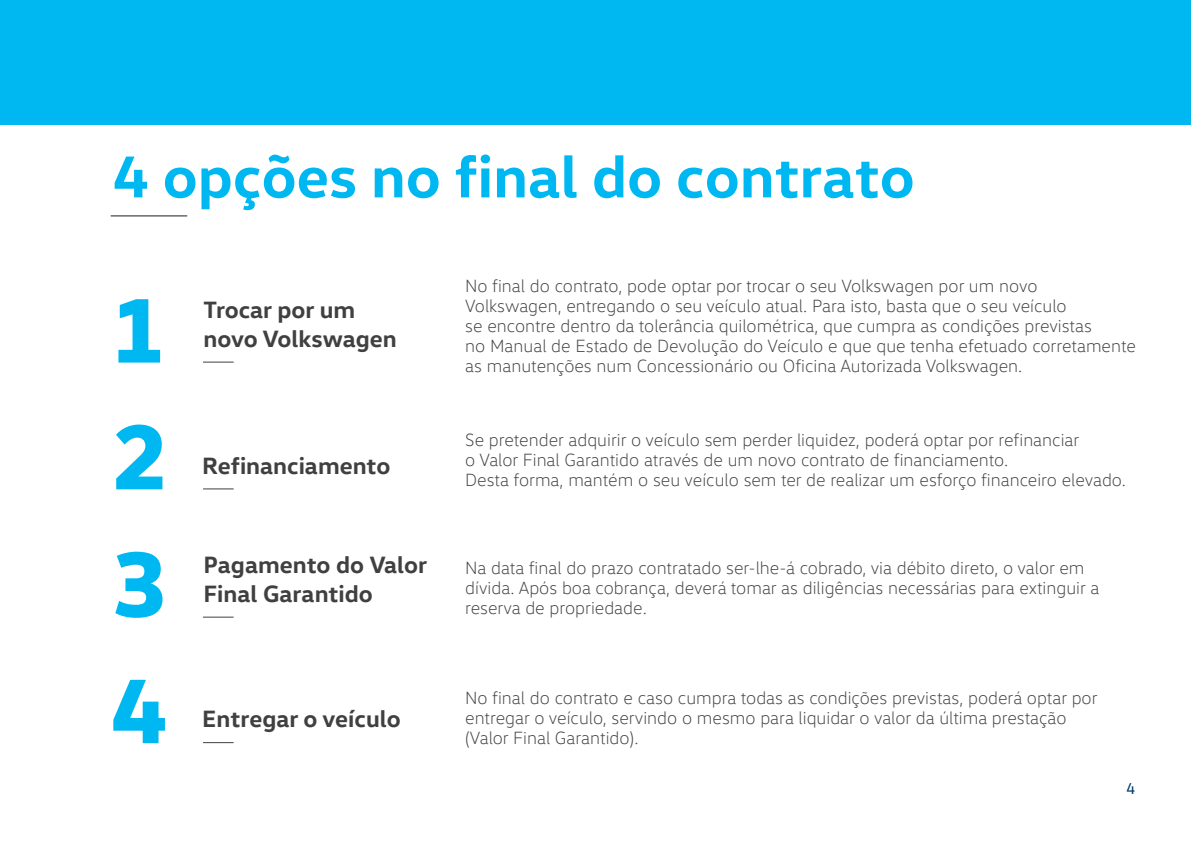
<style>
.page{position:relative;width:1191px;height:851px;background:#fff}
.page>*{position:absolute;margin:0;border:0;box-sizing:border-box;transform-origin:0 0}
.t1{font:800 93.2px "VW Head";color:#00b8f1}
.t2{font:700 60px "VW Head";color:#00b8f1}
.t3{font:700 24px/28.8px "VW Head";color:#404041}
.t4{font:300 18px/20px "VW Head";color:#404041}
.t5{font:16px "VW Text";color:#003865}
</style>
<div class="page">
<hr style="left:203px;top:361px;width:31px;height:1px;background:#404041">
<hr style="left:203px;top:616px;width:31px;height:1px;background:#404041">
<hr style="left:203px;top:488px;width:31px;height:1px;background:#404041">
<hr style="left:203px;top:742px;width:31px;height:1px;background:#404041">
<hr style="left:111px;top:215px;width:76px;height:1px;background:#1d1d1b">
<div style="left:0;top:0;width:1191px;height:125px;background:#00b8f1"></div>
<h2 class="t2" style="left:113px;top:137px;width:803px">4 opções no final do contrato</h2>
<h1 class="t1" style="left:111px;top:267px;width:56px">1</h1>
<h1 class="t1" style="left:112px;top:394px;width:56px">2</h1>
<h1 class="t1" style="left:112px;top:521px;width:56px">3</h1>
<h1 class="t1" style="left:112px;top:648px;width:56px">4</h1>
<h3 class="t3" style="left:204px;top:294px;width:195px">Trocar por um novo Volkswagen</h3>
<h3 class="t3" style="left:202px;top:450px;width:190px">Refinanciamento</h3>
<h3 class="t3" style="left:204px;top:549px;width:225px">Pagamento do Valor<br>Final Garantido</h3>
<h3 class="t3" style="left:202px;top:703px;width:200px">Entregar o veículo</h3>
<p class="t4" style="left:465px;top:276px;width:672px">No final do contrato, pode optar por trocar o seu Volkswagen por um novo Volkswagen, entregando o seu veículo atual. Para isto, basta que o seu veículo<br>se encontre dentro da tolerância quilométrica, que cumpra as condições previstas<br>no Manual de Estado de Devolução do Veículo e que que tenha efetuado corretamente as manutenções num Concessionário ou Oficina Autorizada Volkswagen.</p>
<p class="t4" style="left:465px;top:429px;width:662px">Se pretender adquirir o veículo sem perder liquidez, poderá optar por refinanciar<br>o Valor Final Garantido através de um novo contrato de financiamento.<br>Desta forma, mantém o seu veículo sem ter de realizar um esforço financeiro elevado.</p>
<p class="t4" style="left:465px;top:557px;width:635px">Na data final do prazo contratado ser-lhe-á cobrado, via débito direto, o valor em dívida. Após boa cobrança, deverá tomar as diligências necessárias para extinguir a reserva de propriedade.</p>
<p class="t4" style="left:465px;top:687px;width:634px">No final do contrato e caso cumpra todas as condições previstas, poderá optar por entregar o veículo, servindo o mesmo para liquidar o valor da última prestação (Valor Final Garantido).</p>
<p class="t5" style="left:1126px;top:778px;width:10px">4</p>
</div>
